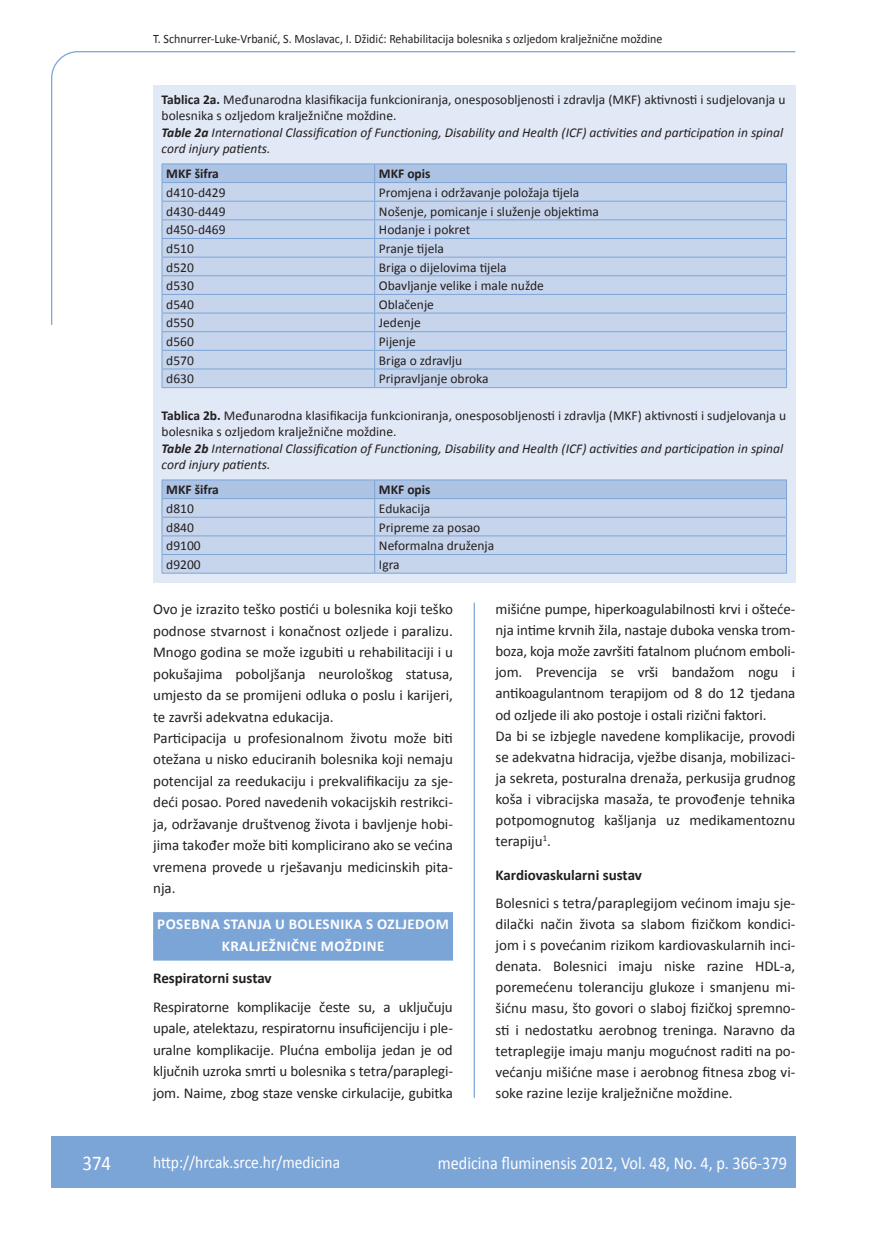
<style>
.page{position:relative;width:872px;height:1234px;background:#fff}
.page>*{position:absolute;margin:0;border:0;box-sizing:border-box;transform-origin:0 0}
.t1{font:21px "Calibri";color:#fff;scale:.9 1}
.t2{font:18px "Calibri";color:#fff;scale:.9 1}
.t3{font:17.25px "Calibri";color:#fff;scale:.9 1}
.osnovni_tekst{font:15px/21px "Calibri";color:#231f20;text-align:justify}
.naslov_ruler{font:700 15px "Calibri";letter-spacing:.03em;color:#fff}
.podnaslov{font:700 15px "Calibri";color:#231f20}
.potpis_slika{font:13.5px/16.5px "Calibri";color:#231f20}
.tablica{font:13.5px "Calibri";color:#231f20}
.tablica-2{font:700 13.5px "Calibri";color:#231f20}
.glava{font:12.75px "Calibri";color:#231f20;scale:.94 1}
.s1{font-weight:700}
.s2{font-weight:700;font-style:italic}
.s3{font-style:italic}
</style>
<div class="page">
<svg style="left:51px;top:51px;width:745px;height:275px"></svg>
<hr style="left:473px;top:602px;width:2px;height:495px;background:#7ca5d7">
<div style="left:51px;top:1135px;width:744px;height:51px;background:#7ca5d7"></div>
<div style="left:153px;top:911px;width:300px;height:27px;background:#7ca5d7"></div>
<div style="left:153px;top:933px;width:300px;height:27px;background:#7ca5d7"></div>
<div style="left:153px;top:85px;width:642px;height:497px;background:#e1e9f6"></div>
<hr style="left:162px;top:163px;width:213px;height:1px;background:#7ca5d7">
<hr style="left:375px;top:163px;width:412px;height:1px;background:#7ca5d7">
<svg style="left:162px;top:164px;width:625px;height:223px;background:#bfd0ea"></svg>
<hr style="left:162px;top:387px;width:213px;height:1px;background:#7ca5d7">
<hr style="left:375px;top:387px;width:412px;height:1px;background:#7ca5d7">
<hr style="left:162px;top:479px;width:213px;height:1px;background:#7ca5d7">
<hr style="left:375px;top:479px;width:412px;height:1px;background:#7ca5d7">
<svg style="left:162px;top:480px;width:625px;height:92px;background:#bdcee9"></svg>
<hr style="left:162px;top:572px;width:213px;height:1px;background:#7ca5d7">
<hr style="left:375px;top:572px;width:412px;height:1px;background:#7ca5d7">
<p class="glava" style="left:153px;top:30px;width:543px">T. Schnurrer-Luke-Vrbanić, S. Moslavac, I. Džidić: Rehabilitacija bolesnika s ozljedom kralježnične moždine</p>
<p class="potpis_slika" style="left:162px;top:90px;width:625px"><span class="s1">Tablica 2a.</span> Međunarodna klasifikacija funkcioniranja, onesposobljenosti i zdravlja (MKF) aktivnosti i sudjelovanja u bolesnika s ozljedom kralježnične moždine.<br><span class="s2">Table 2a</span> <span class="s3">International Classification of Functioning, Disability and Health (ICF) activities and participation in spinal cord injury patients.</span></p>
<p class="tablica-2" style="left:166px;top:165px;width:54px">MKF šifra</p>
<p class="tablica-2" style="left:379px;top:165px;width:53px">MKF opis</p>
<p class="tablica" style="left:166px;top:184px;width:61px">d410-d429</p>
<p class="tablica" style="left:379px;top:184px;width:202px">Promjena i održavanje položaja tijela</p>
<p class="tablica" style="left:166px;top:203px;width:61px">d430-d449</p>
<p class="tablica" style="left:379px;top:203px;width:221px">Nošenje, pomicanje i služenje objektima</p>
<p class="tablica" style="left:166px;top:221px;width:61px">d450-d469</p>
<p class="tablica" style="left:379px;top:221px;width:93px">Hodanje i pokret</p>
<p class="tablica" style="left:166px;top:240px;width:29px">d510</p>
<p class="tablica" style="left:379px;top:240px;width:66px">Pranje tijela</p>
<p class="tablica" style="left:166px;top:258px;width:29px">d520</p>
<p class="tablica" style="left:379px;top:258px;width:129px">Briga o dijelovima tijela</p>
<p class="tablica" style="left:166px;top:277px;width:29px">d530</p>
<p class="tablica" style="left:379px;top:277px;width:166px">Obavljanje velike i male nužde</p>
<p class="tablica" style="left:166px;top:296px;width:29px">d540</p>
<p class="tablica" style="left:379px;top:296px;width:57px">Oblačenje</p>
<p class="tablica" style="left:166px;top:314px;width:29px">d550</p>
<p class="tablica" style="left:379px;top:314px;width:43px">Jedenje</p>
<p class="tablica" style="left:166px;top:333px;width:29px">d560</p>
<p class="tablica" style="left:379px;top:333px;width:39px">Pijenje</p>
<p class="tablica" style="left:166px;top:352px;width:29px">d570</p>
<p class="tablica" style="left:379px;top:352px;width:85px">Briga o zdravlju</p>
<p class="tablica" style="left:166px;top:370px;width:29px">d630</p>
<p class="tablica" style="left:379px;top:370px;width:111px">Pripravljanje obroka</p>
<p class="potpis_slika" style="left:162px;top:406px;width:626px"><span class="s1">Tablica 2b.</span> Međunarodna klasifikacija funkcioniranja, onesposobljenosti i zdravlja (MKF) aktivnosti i sudjelovanja u bolesnika s ozljedom kralježnične moždine.<br><span class="s2">Table 2b</span> <span class="s3">International Classification of Functioning, Disability and Health (ICF) activities and participation in spinal cord injury patients.</span></p>
<p class="tablica-2" style="left:166px;top:481px;width:54px">MKF šifra</p>
<p class="tablica-2" style="left:379px;top:481px;width:53px">MKF opis</p>
<p class="tablica" style="left:166px;top:500px;width:29px">d810</p>
<p class="tablica" style="left:379px;top:500px;width:53px">Edukacija</p>
<p class="tablica" style="left:166px;top:518px;width:29px">d840</p>
<p class="tablica" style="left:379px;top:518px;width:103px">Pripreme za posao</p>
<p class="tablica" style="left:166px;top:537px;width:36px">d9100</p>
<p class="tablica" style="left:379px;top:537px;width:117px">Neformalna druženja</p>
<p class="tablica" style="left:166px;top:556px;width:36px">d9200</p>
<p class="tablica" style="left:379px;top:556px;width:22px">Igra</p>
<p class="osnovni_tekst" style="left:153px;top:597px;width:301px;line-height:21.5px">Ovo je izrazito teško postići u bolesnika koji teško podnose stvarnost i konačnost ozljede i paralizu.<br>Mnogo godina se može izgubiti u rehabilitaciji i u pokušajima poboljšanja neurološkog statusa, umjesto da se promijeni odluka o poslu i karijeri, te završi adekvatna edukacija.</p>
<p class="osnovni_tekst" style="left:153px;top:726px;width:301px;line-height:21.5px">Participacija u profesionalnom životu može biti otežana u nisko educiranih bolesnika koji nemaju potencijal za reedukaciju i prekvalifikaciju za sje&shy;deći posao. Pored navedenih vokacijskih restrikci&shy;ja, održavanje društvenog života i bavljenje hobi&shy;jima također može biti komplicirano ako se većina vremena provede u rješavanju medicinskih pita&shy;nja.</p>
<p class="naslov_ruler" style="left:157px;top:914px;width:293px">POSEBNA STANJA U BOLESNIKA S OZLJEDOM</p>
<p class="naslov_ruler" style="left:222px;top:936px;width:164px">KRALJEŽNIČNE MOŽDINE</p>
<p class="podnaslov" style="left:153px;top:968px;width:120px">Respiratorni sustav</p>
<p class="osnovni_tekst" style="left:153px;top:995px;width:301px;line-height:21.5px">Respiratorne komplikacije česte su, a uključuju upale, atelektazu, respiratornu insuficijenciju i ple&shy;uralne komplikacije. Plućna embolija jedan je od ključnih uzroka smrti u bolesnika s tetra/paraplegi&shy;jom. Naime, zbog staze venske cirkulacije, gubitka</p>
<p class="osnovni_tekst" style="left:495px;top:597px;width:301px">mišićne pumpe, hiperkoagulabilnosti krvi i ošteće&shy;nja intime krvnih žila, nastaje duboka venska trom&shy;boza, koja može završiti fatalnom plućnom emboli&shy;jom. Prevencija se vrši bandažom nogu i antikoagulantnom terapijom od 8 do 12 tjedana od ozljede ili ako postoje i ostali rizični faktori.</p>
<p class="osnovni_tekst" style="left:495px;top:724px;width:301px">Da bi se izbjegle navedene komplikacije, provodi se adekvatna hidracija, vježbe disanja, mobilizaci&shy;ja sekreta, posturalna drenaža, perkusija grudnog koša i vibracijska masaža, te provođenje tehnika potpomognutog kašljanja uz medikamentoznu terapiju<sup>1</sup>.</p>
<p class="podnaslov" style="left:495px;top:865px;width:148px">Kardiovaskularni sustav</p>
<p class="osnovni_tekst" style="left:495px;top:891px;width:301px">Bolesnici s tetra/paraplegijom većinom imaju sje&shy;dilački način života sa slabom fizičkom kondici&shy;jom i s povećanim rizikom kardiovaskularnih inci&shy;denata. Bolesnici imaju niske razine HDL-a, poremećenu toleranciju glukoze i smanjenu mi&shy;šićnu masu, što govori o slaboj fizičkoj spremno&shy;sti i nedostatku aerobnog treninga. Naravno da tetraplegije imaju manju mogućnost raditi na po&shy;većanju mišićne mase i aerobnog fitnesa zbog vi&shy;soke razine lezije kralježnične moždine.</p>
<p class="t1" style="left:82px;top:1149px;width:33px">374</p>
<p class="t3" style="left:153px;top:1150px;width:209px">http://hrcak.srce.hr/medicina</p>
<p class="t2" style="left:438px;top:1151px;width:389px">medicina fluminensis 2012, Vol. 48, No. 4, p. 366-379</p>
</div>
